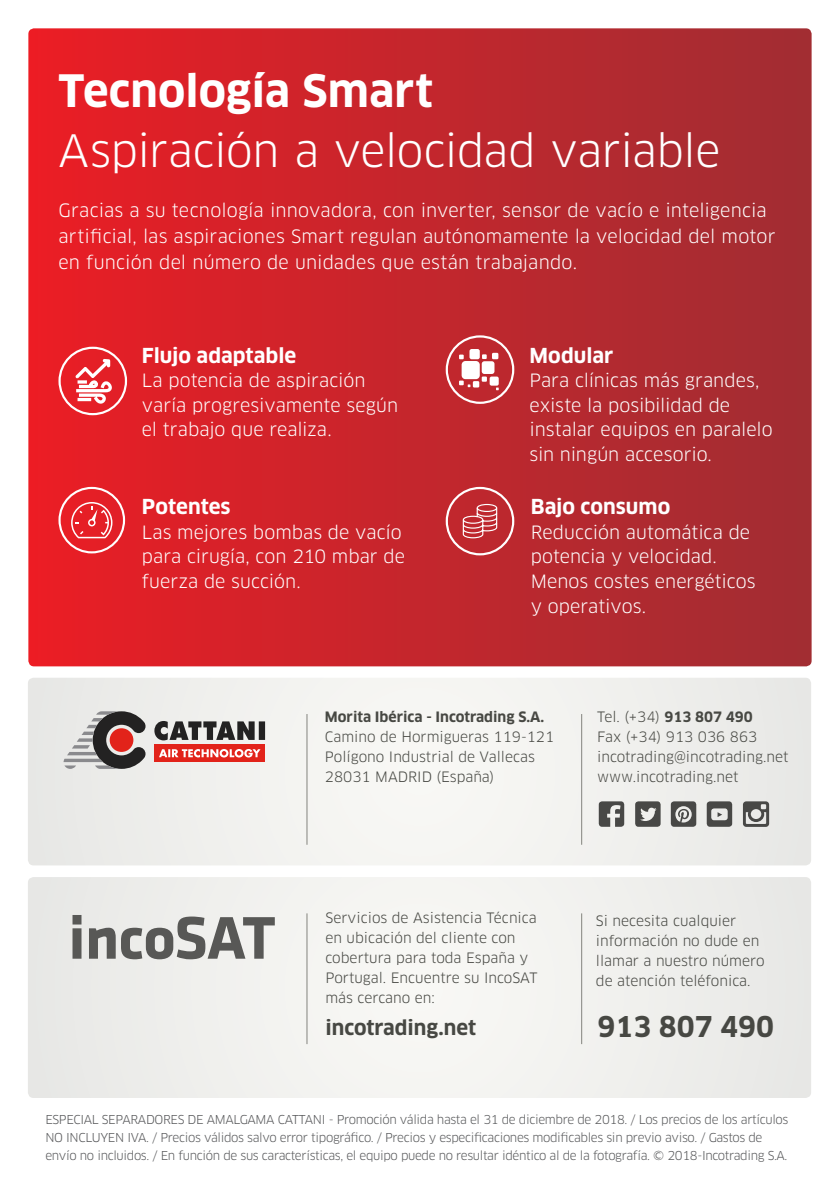
<style>
.page{position:relative;width:840px;height:1191px;background:#fff}
.page>*{position:absolute;margin:0;border:0;box-sizing:border-box;transform-origin:0 0}
.t1{font:43.6px "Clan Pro";letter-spacing:-.015em;color:#fff}
.t2{font:700 43.6px "Clan Pro";color:#fff}
.t3{font:700 28px "Clan Pro";color:#474843}
.t4{font:700 20.2px "Clan Pro";color:#fff}
.t5{font:700 20px "Clan Pro";color:#474843}
.t6{font:18px/24.6px "Clan Pro";color:#fff}
.t7{font:14px/20px "Clan Pro";color:#474843}
.t8{font:700 14px "Clan Pro";color:#474843}
.t9{font:12px/18px "Clan Pro";letter-spacing:-.03em;color:#58595b}
.s1{font-weight:700}
</style>
<div class="page">
<div style="left:28px;top:677px;width:782px;height:188px;background:#f1f1ee;border-radius:6px"></div>
<div style="left:28px;top:877px;width:782px;height:221px;background:#f1f1ee;border-radius:6px"></div>
<hr style="left:581px;top:714px;width:1px;height:130px;background:#83837e">
<hr style="left:581px;top:913px;width:1px;height:131px;background:#83837e">
<hr style="left:306px;top:714px;width:1px;height:130px;background:#83837e">
<hr style="left:306px;top:913px;width:1px;height:131px;background:#83837e">
<svg style="left:598px;top:801px;width:26px;height:25px"></svg>
<svg style="left:635px;top:801px;width:25px;height:25px"></svg>
<svg style="left:670px;top:801px;width:26px;height:25px"></svg>
<svg style="left:706px;top:801px;width:25px;height:25px"></svg>
<svg style="left:742px;top:801px;width:26px;height:26px"></svg>
<div style="left:28px;top:28px;width:783px;height:638px;background:linear-gradient(to right,#ea1f26,#9f2e33);border-radius:6px"></div>
<svg style="left:154px;top:721px;width:111px;height:19px"></svg>
<div style="left:154px;top:744px;width:111px;height:18px;background:#e2231a"></div>
<svg style="left:159px;top:749px;width:101px;height:8px"></svg>
<svg style="left:63px;top:711px;width:82px;height:58px"></svg>
<div style="left:58px;top:347px;width:69px;height:68px;border:2px solid #fff;border-radius:50%"></div>
<svg style="left:74px;top:358px;width:38px;height:47px"></svg>
<svg style="left:462px;top:503px;width:35px;height:36px"></svg>
<div style="left:445px;top:487px;width:69px;height:68px;border:2px solid #fff;border-radius:50%"></div>
<div style="left:58px;top:487px;width:67px;height:66px;border:2px solid #fff;border-radius:50%"></div>
<svg style="left:71px;top:502px;width:41px;height:36px"></svg>
<div style="left:461px;top:361px;width:18px;height:18px;background:#fff;border-radius:4px"></div>
<div style="left:469px;top:349px;width:10px;height:10px;background:#fff;border-radius:2px"></div>
<div style="left:481px;top:361px;width:13px;height:13px;background:#fff;border-radius:3px"></div>
<svg style="left:481px;top:376px;width:5px;height:6px"></svg>
<div style="left:472px;top:381px;width:7px;height:6px;background:#fff"></div>
<div style="left:491px;top:353px;width:7px;height:6px;background:#fff"></div>
<div style="left:489px;top:376px;width:9px;height:10px;background:#fff;border-radius:2px"></div>
<svg style="left:459px;top:354px;width:4px;height:5px"></svg>
<svg style="left:481px;top:354px;width:5px;height:5px"></svg>
<svg style="left:459px;top:380px;width:11px;height:7px"></svg>
<div style="left:445px;top:335px;width:69px;height:69px;border:2px solid #fff;border-radius:50%"></div>
<svg style="left:72px;top:915px;width:202px;height:44px"></svg>
<h1 class="t2" style="left:58px;top:65px;width:376px">Tecnología Smart</h1>
<h1 class="t1" style="left:58px;top:125px;width:663px">Aspiración a velocidad variable</h1>
<p class="t6" style="left:58px;top:197px;width:718px;line-height:26px">Gracias a su tecnología innovadora, con inverter, sensor de vacío e inteligencia artificial, las aspiraciones Smart regulan autónomamente la velocidad del motor en función del número de unidades que están trabajando.</p>
<p class="t4" style="left:142px;top:343px;width:156px">Flujo adaptable</p>
<p class="t6" style="left:142px;top:368px;width:257px">La potencia de aspiración varía progresivamente según el trabajo que realiza.</p>
<p class="t4" style="left:142px;top:495px;width:90px">Potentes</p>
<p class="t6" style="left:142px;top:520px;width:264px">Las mejores bombas de vacío para cirugía, con 210 mbar de fuerza de succión.</p>
<p class="t4" style="left:529px;top:343px;width:85px">Modular</p>
<p class="t6" style="left:529px;top:368px;width:244px">Para clínicas más grandes, existe la posibilidad de instalar equipos en paralelo sin ningún accesorio.</p>
<p class="t4" style="left:530px;top:495px;width:141px">Bajo consumo</p>
<p class="t6" style="left:530px;top:520px;width:226px">Reducción automática de potencia y velocidad.<br>Menos costes energéticos y operativos.</p>
<p class="t8" style="left:325px;top:709px;width:221px">Morita Ibérica - Incotrading S.A.</p>
<p class="t7" style="left:325px;top:727px;width:231px">Camino de Hormigueras 119-121<br>Polígono Industrial de Vallecas<br>28031 MADRID (España)</p>
<p class="t7" style="left:596px;top:707px;width:193px">Tel. (+34) <span class="s1">913 807 490<br></span>Fax (+34) 913 036 863 incotrading@incotrading.net www.incotrading.net</p>
<p class="t7" style="left:325px;top:907px;width:213px">Servicios de Asistencia Técnica en ubicación del cliente con cobertura para toda España y<br>Portugal. Encuentre su IncoSAT más cercano en:</p>
<p class="t5" style="left:325px;top:1015px;width:152px">incotrading.net</p>
<p class="t7" style="left:595px;top:910px;width:170px">Si necesita cualquier información no dude en llamar a nuestro número de atención teléfonica.</p>
<h2 class="t3" style="left:597px;top:1010px;width:178px">913 807 490</h2>
<p class="t9" style="left:45px;top:1111px;width:744px">ESPECIAL SEPARADORES DE AMALGAMA CATTANI - Promoción válida hasta el 31 de diciembre de 2018. / Los precios de los artículos<br>NO INCLUYEN IVA. / Precios válidos salvo error tipográfico. / Precios y especificaciones modificables sin previo aviso. / Gastos de envío no incluidos. / En función de sus características, el equipo puede no resultar idéntico al de la fotografía. © 2018-Incotrading S.A.</p>
</div>
